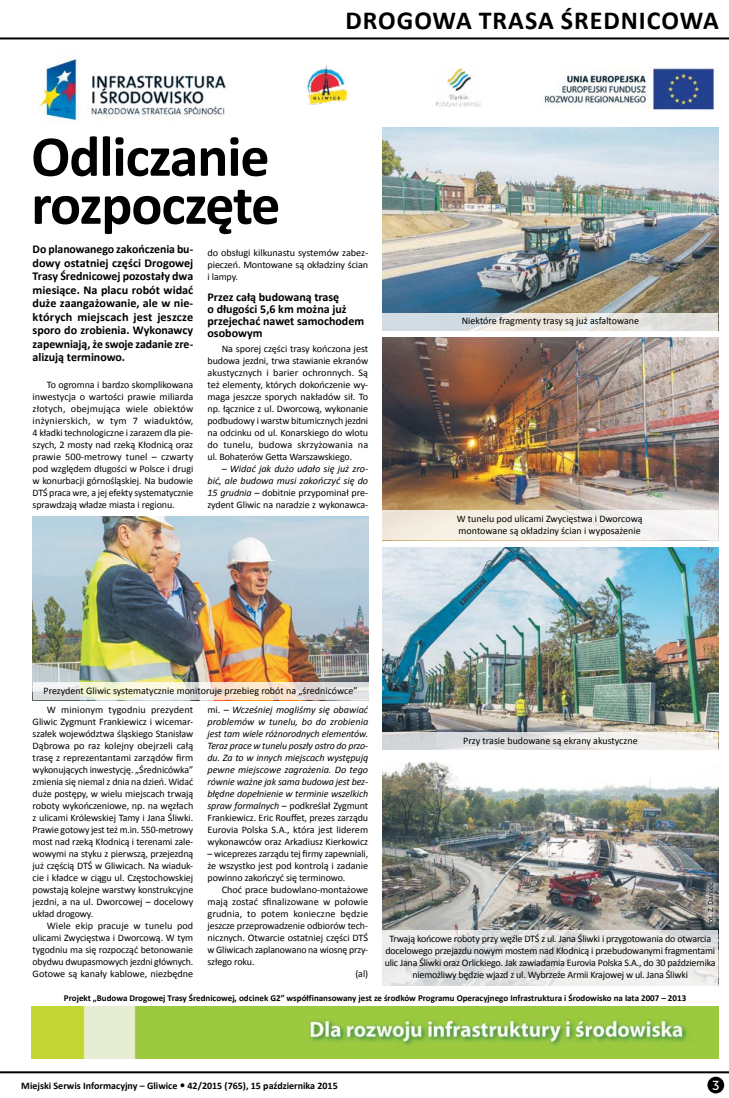
<style>
.page{position:relative;width:729px;height:1098px;background:#fff}
.page>*{position:absolute;margin:0;border:0;box-sizing:border-box;transform-origin:0 0}
.t1{font:700 58px/48px "Calibri";letter-spacing:-.02em;color:#000}
.t2{font:700 26px "Calibri";letter-spacing:.04em;color:#000}
.t3{font:13px "Museo Sans 500";color:#fff}
.t4{font:700 12px/13.5px "Calibri";color:#000;text-align:justify}
.t5{font:10px/12px "Calibri";letter-spacing:-.01em;color:#000;text-align:justify}
.t6{font:italic 10px/12px "Calibri";letter-spacing:-.01em;color:#000;text-align:justify}
.t7{font:700 10px "Calibri";color:#000}
.t8{font:10px "Calibri";letter-spacing:.01em;color:#000}
.t9{font:700 9px "Calibri";color:#000}
.t10{font:8px "Calibri";color:#000}
.s1{font-style:normal}
</style>
<div class="page">
<hr style="left:0;top:37px;width:729px;height:2px;background:#000">
<hr style="left:0;top:1070px;width:729px;height:2px;background:#000">
<div style="left:707px;top:1076px;width:17px;height:16px;background:#000;border-radius:50%"></div>
<img style="left:38px;top:56px;width:188px;height:68px">
<img style="left:544px;top:67px;width:171px;height:46px">
<img style="left:436px;top:69px;width:44px;height:38px">
<img style="left:307px;top:65px;width:40px;height:40px">
<img style="left:32px;top:1006px;width:686px;height:51px">
<img style="left:33px;top:516px;width:335px;height:166px">
<img style="left:382px;top:128px;width:336px;height:184px">
<img style="left:382px;top:337px;width:336px;height:173px">
<img style="left:382px;top:762px;width:336px;height:167px">
<img style="left:382px;top:547px;width:336px;height:185px">
<svg style="left:33px;top:682px;width:335px;height:17px;background:#efe9dc"></svg>
<svg style="left:382px;top:312px;width:336px;height:18px;background:#d9dcda"></svg>
<div style="left:382px;top:510px;width:336px;height:30px;background:linear-gradient(to right,#f3ebdb,#f6f6f7)"></div>
<svg style="left:382px;top:732px;width:336px;height:17px"></svg>
<svg style="left:382px;top:929px;width:336px;height:56px;fill:#edeceb"></svg>
<div style="left:701px;top:876px;width:17px;height:54px;background:#fff;opacity:.75"></div>
<h1 class="t1" style="left:31px;top:132px;width:251px">Odliczanie rozpoczęte</h1>
<h2 class="t2" style="left:345px;top:4px;width:17px">dro</h2>
<h2 class="t2" style="left:396px;top:4px;width:324px">gowa trasa średni cowa</h2>
<p class="t4" style="left:33px;top:242px;width:162px">Do planowanego zakończenia bu&shy;dowy ostatniej części Drogowej Trasy Średnicowej pozostały dwa miesiące. Na placu robót widać duże zaangażowanie, ale w nie&shy;których miejscach jest jeszcze sporo do zrobienia. Wykonawcy zapewniają, że swoje zadanie zre&shy;alizują terminowo.</p>
<p class="t5" style="left:33px;top:379px;width:162px;text-indent:14px">To ogromna i bardzo skomplikowana inwestycja o wartości prawie miliarda złotych, obejmująca wiele obiektów inżynierskich, w tym 7 wiaduktów, 4 kładki technologiczne i zarazem dla pie&shy;szych, 2 mosty nad rzeką Kłodnicą oraz prawie 500-metrowy tunel – czwarty pod względem długości w Polsce i drugi w konurbacji górnośląskiej. Na budowie DTŚ praca wre, a jej efekty systematycznie sprawdzają władze miasta i regionu.</p>
<p class="t5" style="left:207px;top:247px;width:162px">do obsługi kilkunastu systemów zabez&shy;pieczeń. Montowane są okładziny ścian i lampy.</p>
<p class="t4" style="left:207px;top:290px;width:158px;line-height:12px;text-align:left">Przez całą budowaną trasę<br>o długości 5,6 km można już przejechać nawet samochodem osobowym</p>
<p class="t5" style="left:207px;top:343px;width:162px;text-indent:14px">Na sporej części trasy kończona jest budowa jezdni, trwa stawianie ekranów akustycznych i barier ochronnych. Są też elementy, których dokończenie wy&shy;maga jeszcze sporych nakładów sił. To np. łącznice z ul. Dworcową, wykonanie podbudowy i warstw bitumicznych jezdni na odcinku od ul. Konarskiego do wlotu do tunelu, budowa skrzyżowania na ul. Bohaterów Getta Warszawskiego.</p>
<p class="t6" style="left:207px;top:462px;width:162px;text-indent:14px"><span class="s1">–</span> Widać jak dużo udało się już zro&shy;bić, ale budowa musi zakończyć się do 15 grudnia – <span class="s1">dobitnie przypominał pre&shy;zydent Gliwic na naradzie z wykonawca-</span></p>
<p class="t5" style="left:461px;top:314px;width:179px">Niektóre fragmenty trasy są już asfaltowane</p>
<p class="t5" style="left:456px;top:513px;width:187px">W tunelu pod ulicami Zwycięstwa i Dworcową montowane są okładziny ścian i wyposażenie</p>
<p class="t5" style="left:43px;top:684px;width:315px">Prezydent Gliwic systematycznie monitoruje przebieg robót na „średnicówce”</p>
<p class="t5" style="left:33px;top:703px;width:162px;text-indent:14px">W minionym tygodniu prezydent Gliwic Zygmunt Frankiewicz i wicemar&shy;szałek województwa śląskiego Stanisław Dąbrowa po raz kolejny obejrzeli całą trasę z reprezentantami zarządów firm wykonujących inwestycję. „Średnicówka” zmienia się niemal z dnia na dzień. Widać duże postępy, w wielu miejscach trwają roboty wykończeniowe, np. na węzłach z ulicami Królewskiej Tamy i Jana Śliwki.<br>Prawie gotowy jest też m.in. 550-metrowy most nad rzeką Kłodnicą i terenami zale&shy;wowymi na styku z pierwszą, przejezdną już częścią DTŚ w Gliwicach. Na wiaduk&shy;cie i kładce w ciągu ul. Częstochowskiej powstają kolejne warstwy konstrukcyjne jezdni, a na ul. Dworcowej – docelowy układ drogowy.</p>
<p class="t5" style="left:33px;top:919px;width:162px;text-indent:14px">Wiele ekip pracuje w tunelu pod ulicami Zwycięstwa i Dworcową. W tym tygodniu ma się rozpocząć betonowanie obydwu dwupasmowych jezdni głównych.<br>Gotowe są kanały kablowe, niezbędne</p>
<p class="t6" style="left:207px;top:702px;width:162px"><span class="s1">mi. –</span> Wcześniej mogliśmy się obawiać problemów w tunelu, bo do zrobienia jest tam wiele różnorodnych elementów.<br>Teraz prace w tunelu poszły ostro do przo&shy;du. Za to w innych miejscach występują pewne miejscowe zagrożenia. Do tego równie ważne jak sama budowa jest bez&shy;błędne dopełnienie w terminie wszelkich spraw formalnych <span class="s1">– podkreślał Zygmunt Frankiewicz. Eric Rouffet, prezes zarządu Eurovia Polska S.A., która jest liderem wykonawców oraz Arkadiusz Kierkowicz</span></p>
<p class="t5" style="left:207px;top:847px;width:162px">– wiceprezes zarządu tej firmy zapewniali, że wszystko jest pod kontrolą i zadanie powinno zakończyć się terminowo.</p>
<p class="t5" style="left:222px;top:883px;width:148px">Choć prace budowlano-montażowe</p>
<p class="t5" style="left:207px;top:895px;width:162px">mają zostać sfinalizowane w połowie</p>
<p class="t8" style="left:207px;top:906px;width:162px">grudnia, to potem konieczne będzie</p>
<p class="t5" style="left:207px;top:919px;width:162px">jeszcze przeprowadzenie odbiorów tech-</p>
<p class="t5" style="left:207px;top:931px;width:162px">nicznych. Otwarcie ostatniej części DTŚ</p>
<p class="t5" style="left:207px;top:943px;width:162px">w Gliwicach zaplanowano na wiosnę przy-</p>
<p class="t5" style="left:207px;top:955px;width:49px">szłego roku.</p>
<p class="t5" style="left:355px;top:967px;width:14px">(al)</p>
<p class="t5" style="left:463px;top:734px;width:176px">Przy trasie budowane są ekrany akustyczne</p>
<p class="t10" style="left:705px;top:925px;width:44px;rotate:-90deg">fot. Z. Daniec</p>
<p class="t5" style="left:384px;top:932px;width:332px;text-align:center">Trwają końcowe roboty przy węźle DTŚ z ul. Jana Śliwki i przygotowania do otwarcia docelowego przejazdu nowym mostem nad Kłodnicą i przebudowanymi fragmentami ulic Jana Śliwki oraz Orlickiego. Jak zawiadamia Eurovia Polska S.A., do 30 października niemożliwy będzie wjazd z ul. Wybrzeże Armii Krajowej w ul. Jana Śliwki</p>
<p class="t9" style="left:64px;top:991px;width:623px">Projekt „Budowa Drogowej Trasy Średnicowej, odcinek G2” współfinansowany jest ze środków Programu Operacyjnego Infrastruktura i Środowisko na lata 2007 – 2013</p>
<p class="t7" style="left:21px;top:1078px;width:318px">Miejski Serwis Informacyjny – Gliwice 42/2015 (765), 15 października 2015</p>
<h3 class="t3" style="left:712px;top:1077px;width:9px">3</h3>
</div>
